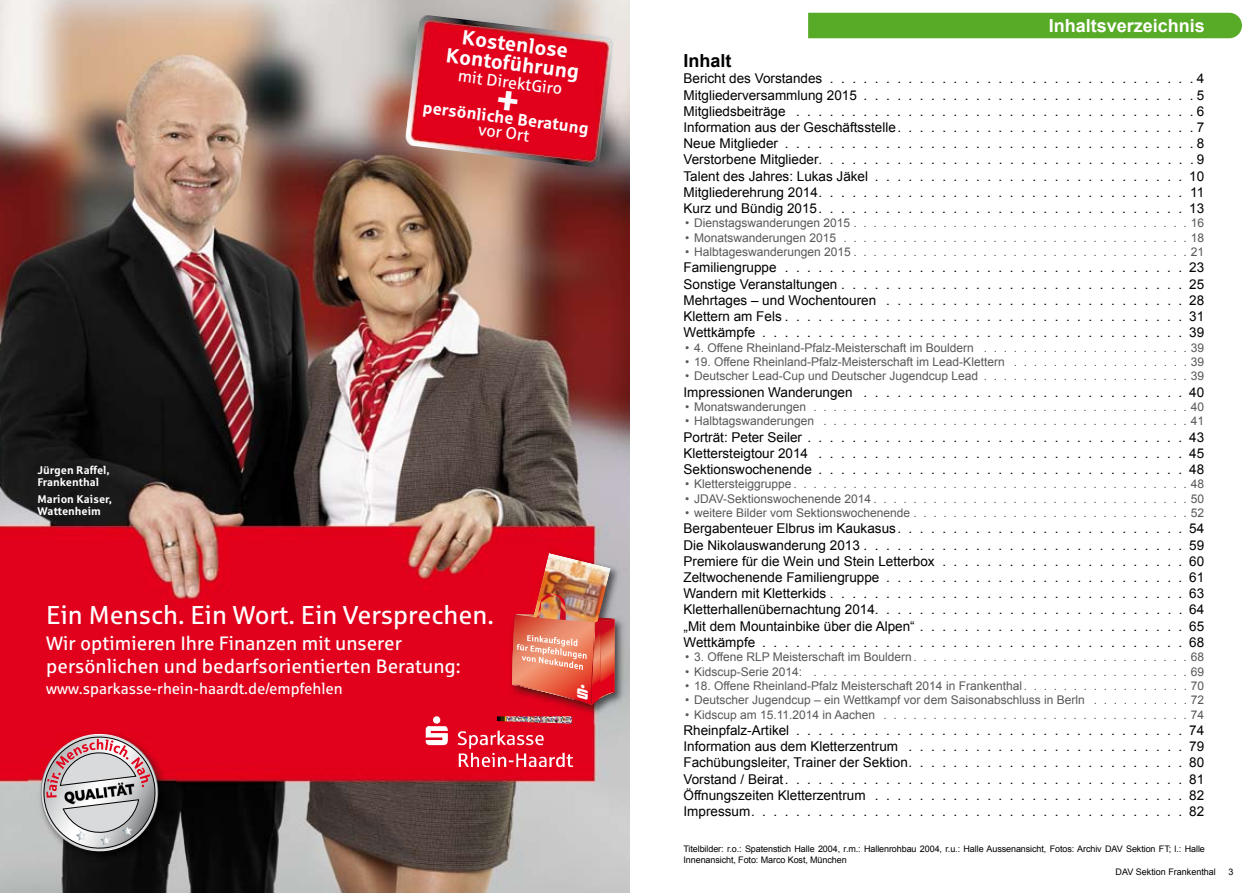
<style>
.page{position:relative;width:1259px;height:893px;background:#fff}
.page>*{position:absolute;margin:0;border:0;box-sizing:border-box;transform-origin:0 0}
.t1{font:25.8px "Sparkasse Rg";color:#fff}
.t2{font:700 20.55px "Sparkasse Rg";color:#fff}
.t3{font:19.35px/23.2px "Sparkasse Rg";color:#fff}
.t4{font:700 18px "Arial";color:#fff}
.t5{font:700 18px "Arial";color:#000}
.t6{font:16.65px "Sparkasse Rg";color:#fff}
.t7{font:700 16.65px "Sparkasse Rg";color:#fff}
.t8{font:15.45px "Sparkasse Rg";color:#fff}
.t9{font:13.5px/16.2px "Arial";color:#000;text-align:justify}
.t10{font:12px "Arial";color:#58585a}
.t11{font:700 11.1px/11.9px "Sparkasse Rg";color:#fff}
.t12{font:9px/10.8px "Arial";letter-spacing:-.01em;color:#000}
</style>
<div class="page">
<div style="left:808px;top:13px;width:434px;height:25px;background:#58ab27"></div>
<img style="left:0;top:0;width:629px;height:893px">
<img style="left:22px;top:715px;width:164px;height:165px">
<svg style="left:37px;top:730px;width:125px;height:125px;background:#b1898e"></svg>
<img style="left:425px;top:716px;width:147px;height:51px">
<img style="left:497px;top:543px;width:132px;height:183px">
<img style="left:497px;top:716px;width:75px;height:8px">
<img style="left:521px;top:553px;width:90px;height:40px">
<img style="left:405px;top:15px;width:208px;height:152px">
<img style="left:512px;top:593px;width:103px;height:113px">
<svg style="left:497px;top:89px;width:22px;height:22px"></svg>
<p class="t11" style="left:37px;top:463px;width:74px">Jürgen Raffel,<br>Frankenthal</p>
<p class="t11" style="left:37px;top:493px;width:76px">Marion Kaiser,<br>Wattenheim</p>
<h2 class="t2" style="left:464px;top:24px;width:108px;rotate:7deg">Kostenlose</h2>
<p class="t6" style="left:459px;top:66px;width:107px;rotate:7deg">mit DirektGiro</p>
<p class="t7" style="left:424px;top:97px;width:169px;rotate:7deg">persönliche Beratung</p>
<h2 class="t2" style="left:447px;top:42px;width:136px;rotate:7deg">Kontoführung</h2>
<p class="t6" style="left:479px;top:119px;width:53px;rotate:7deg">vor Ort</p>
<h1 class="t1" style="left:46px;top:599px;width:449px">Ein Mensch. Ein Wort. Ein Versprechen.</h1>
<h3 class="t3" style="left:46px;top:631px;width:416px">Wir optimieren Ihre Finanzen mit unserer persönlichen und bedarfsorientierten Beratung:</h3>
<p class="t8" style="left:46px;top:679px;width:298px">www.sparkasse-rhein-haardt.de/empfehlen</p>
<h3 class="t4" style="left:1049px;top:16px;width:158px">Inhaltsverzeichnis</h3>
<h3 class="t5" style="left:683px;top:51px;width:50px">Inhalt</h3>
<p class="t9" style="left:683px;top:71px;width:522px">Bericht des Vorstandes .................................4<br>Mitgliederversammlung 2015 . . . . . . . . . . . . . . . . . . . . . . . . . . . . . . 5<br>Mitgliedsbeiträge ....................................6<br>Information aus der Geschäftsstelle . . . . . . . . . . . . . . . . . . . . . . . . . . . 7<br>Neue Mitglieder . . . . . . . . . . . . . . . . . . . . . . . . . . . . . . . . . . . . . 8<br>Verstorbene Mitglieder. . . . . . . . . . . . . . . . . . . . . . . . . . . . . . . . . . 9<br>Talent des Jahres: Lukas Jäkel . . . . . . . . . . . . . . . . . . . . . . . . . . . . 10<br>Mitgliederehrung 2014 . . . . . . . . . . . . . . . . . . . . . . . . . . . . . . . . . 11<br>Kurz und Bündig 2015 . . . . . . . . . . . . . . . . . . . . . . . . . . . . . . . . . 13</p>
<p class="t10" style="left:685px;top:216px;width:520px">• Dienstagswanderungen 2015 . . . . . . . . . . . . . . . . . . . . . . . . . . . . . . . . . . 16</p>
<p class="t10" style="left:685px;top:231px;width:520px">•Monatswanderungen 2015 ...................................18</p>
<p class="t10" style="left:685px;top:245px;width:520px">• Halbtageswanderungen 2015 . . . . . . . . . . . . . . . . . . . . . . . . . . . . . . . . . . 21</p>
<p class="t9" style="left:683px;top:260px;width:522px">Familiengruppe ....................................23<br>Sonstige Veranstaltungen . . . . . . . . . . . . . . . . . . . . . . . . . . . . . . . 25<br>Mehrtages – und Wochentouren ...........................28<br>Klettern am Fels . . . . . . . . . . . . . . . . . . . . . . . . . . . . . . . . . . . . 31<br>Wettkämpfe . . . . . . . . . . . . . . . . . . . . . . . . . . . . . . . . . . . . . . 39</p>
<p class="t10" style="left:685px;top:341px;width:520px">• 4. Offene Rheinland-Pfalz-Meisterschaft im Bouldern . . . . . . . . . . . . . . . . . . . . . 39</p>
<p class="t10" style="left:685px;top:355px;width:520px">• 19. Offene Rheinland-Pfalz-Meisterschaft im Lead-Klettern . . . . . . . . . . . . . . . . . . 39</p>
<p class="t10" style="left:685px;top:369px;width:520px">• Deutscher Lead-Cup und Deutscher Jugendcup Lead . . . . . . . . . . . . . . . . . . . . . 39</p>
<p class="t9" style="left:683px;top:384px;width:522px">Impressionen Wanderungen .............................40</p>
<p class="t10" style="left:685px;top:400px;width:520px">•Monatswanderungen ......................................40</p>
<p class="t10" style="left:685px;top:414px;width:520px">•Halbtagswanderungen .....................................41</p>
<p class="t9" style="left:683px;top:429px;width:522px">Porträt: Peter Seiler . . . . . . . . . . . . . . . . . . . . . . . . . . . . . . . . . . 43<br>Klettersteigtour 2014 .................................45<br>Sektionswochenende . . . . . . . . . . . . . . . . . . . . . . . . . . . . . . . . . 48</p>
<p class="t10" style="left:685px;top:477px;width:520px">• Klettersteiggruppe . . . . . . . . . . . . . . . . . . . . . . . . . . . . . . . . . . . . . . . . 48</p>
<p class="t10" style="left:685px;top:492px;width:520px">• JDAV-Sektionswochenende 2014 . . . . . . . . . . . . . . . . . . . . . . . . . . . . . . . . 50</p>
<p class="t10" style="left:685px;top:506px;width:520px">• weitere Bilder vom Sektionswochenende . . . . . . . . . . . . . . . . . . . . . . . . . . . . 52</p>
<p class="t9" style="left:683px;top:521px;width:522px">Bergabenteuer Elbrus im Kaukasus . . . . . . . . . . . . . . . . . . . . . . . . . . 54<br>Die Nikolauswanderung 2013 . . . . . . . . . . . . . . . . . . . . . . . . . . . . . 59<br>Premiere für die Wein und Stein Letterbox . . . . . . . . . . . . . . . . . . . . . . 60<br>Zeltwochenende Familiengruppe . . . . . . . . . . . . . . . . . . . . . . . . . . . 61<br>Wandern mit Kletterkids . . . . . . . . . . . . . . . . . . . . . . . . . . . . . . . . 63<br>Kletterhallenübernachtung 2014. . . . . . . . . . . . . . . . . . . . . . . . . . . . 64 „Mit dem Mountainbike über die Alpen“ . . . . . . . . . . . . . . . . . . . . . . . . 65<br>Wettkämpfe . . . . . . . . . . . . . . . . . . . . . . . . . . . . . . . . . . . . . . 68</p>
<p class="t10" style="left:685px;top:650px;width:520px">• 3. Offene RLP Meisterschaft im Bouldern . . . . . . . . . . . . . . . . . . . . . . . . . . . . 68</p>
<p class="t10" style="left:685px;top:665px;width:520px">•Kidscup-Serie 2014: ......................................69</p>
<p class="t10" style="left:685px;top:679px;width:520px">• 18. Offene Rheinland-Pfalz Meisterschaft 2014 in Frankenthal . . . . . . . . . . . . . . . . . 70</p>
<p class="t10" style="left:685px;top:693px;width:520px">• Deutscher Jugendcup – ein Wettkampf vor dem Saisonabschluss in Berln . . . . . . . . . . 72</p>
<p class="t10" style="left:685px;top:708px;width:520px">•Kidscup am 15.11.2014 in Aachen ...............................74</p>
<p class="t9" style="left:683px;top:722px;width:522px">Rheinpfalz-Artikel . . . . . . . . . . . . . . . . . . . . . . . . . . . . . . . . . . . 74<br>Information aus dem Kletterzentrum . . . . . . . . . . . . . . . . . . . . . . . . . 79<br>Fachübungsleiter, Trainer der Sektion . . . . . . . . . . . . . . . . . . . . . . . . . 80<br>Vorstand / Beirat . . . . . . . . . . . . . . . . . . . . . . . . . . . . . . . . . . . . 81<br>Öffnungszeiten Kletterzentrum ............................82<br>Impressum . . . . . . . . . . . . . . . . . . . . . . . . . . . . . . . . . . . . . . . 82</p>
<p class="t12" style="left:683px;top:843px;width:523px">Titelbilder: r.o.: Spatenstich Halle 2004, r.m.: Hallenrohbau 2004, r.u.: Halle Aussenansicht, Fotos: Archiv DAV Sektion FT; l.: Halle<br>Innenansicht, Foto: Marco Kost, München</p>
<p class="t12" style="left:1115px;top:867px;width:102px">DAV Sektion Frankenthal</p>
<p class="t12" style="left:1228px;top:867px;width:7px">3</p>
</div>
